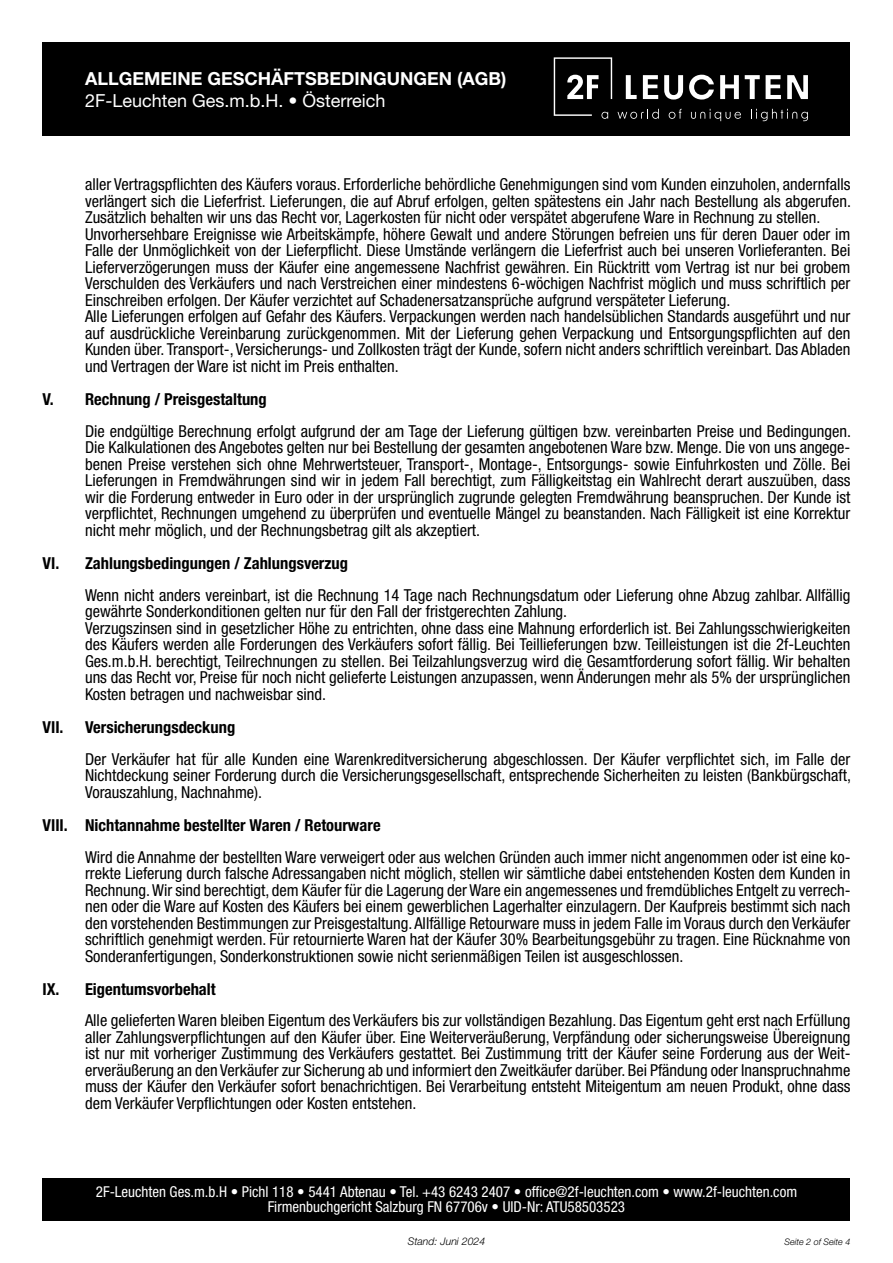
<style>
.page{position:relative;width:893px;height:1263px;background:#fff}
.page>*{position:absolute;margin:0;border:0;box-sizing:border-box;transform-origin:0 0}
.t1{font:700 18px "Helvetica Neue LT Std";color:#fff}
.t2{font:18px "Helvetica Neue LT Std";color:#fff}
.t3{font:condensed 16.5px/16.5px "Helvetica Neue LT Std";color:#000;text-align:justify}
.t4{font:700 condensed 16.5px "Helvetica Neue LT Std";color:#000}
.t5{font:condensed 15px/15px "Helvetica Neue LT Std";color:#fff;text-align:center}
.t6{font:italic 300 10.5px "Helvetica Neue LT Std";color:#000}
.t7{font:italic 300 9px "Helvetica Neue LT Std";color:#000}
</style>
<div class="page">
<div style="left:43px;top:43px;width:807px;height:93px;background:#000"></div>
<div style="left:43px;top:1178px;width:807px;height:42px;background:#000"></div>
<svg style="left:691px;top:109px;width:50px;height:12px"></svg>
<svg style="left:751px;top:109px;width:57px;height:12px"></svg>
<svg style="left:554px;top:57px;width:129px;height:62px"></svg>
<svg style="left:689px;top:75px;width:25px;height:25px"></svg>
<svg style="left:720px;top:75px;width:19px;height:24px"></svg>
<svg style="left:745px;top:75px;width:15px;height:24px"></svg>
<svg style="left:766px;top:75px;width:15px;height:24px"></svg>
<svg style="left:787px;top:75px;width:21px;height:24px"></svg>
<p class="t1" style="left:85px;top:67px;width:423px">ALLGEMEINE GESCHÄFTSBEDINGUNGEN (AGB)</p>
<p class="t2" style="left:85px;top:89px;width:302px">2F-Leuchten Ges.m.b.H. • Österreich</p>
<p class="t3" style="left:85px;top:176px;width:768px;text-align:left">aller Vertragspflichten des Käufers voraus. Erforderliche behördliche Genehmigungen sind vom Kunden einzuholen, andernfalls verlängert sich die Lieferfrist. Lieferungen, die auf Abruf erfolgen, gelten spätestens ein Jahr nach Bestellung als abgerufen.<br>Zusätzlich behalten wir uns das Recht vor, Lagerkosten für nicht oder verspätet abgerufene Ware in Rechnung zu stellen.<br>Unvorhersehbare Ereignisse wie Arbeitskämpfe, höhere Gewalt und andere Störungen befreien uns für deren Dauer oder im Falle der Unmöglichkeit von der Lieferpflicht. Diese Umstände verlängern die Lieferfrist auch bei unseren Vorlieferanten. Bei Lieferverzögerungen muss der Käufer eine angemessene Nachfrist gewähren. Ein Rücktritt vom Vertrag ist nur bei grobem Verschulden des Verkäufers und nach Verstreichen einer mindestens 6-wöchigen Nachfrist möglich und muss schriftlich per Einschreiben erfolgen. Der Käufer verzichtet auf Schadenersatzansprüche aufgrund verspäteter Lieferung.<br>Alle Lieferungen erfolgen auf Gefahr des Käufers. Verpackungen werden nach handelsüblichen Standards ausgeführt und nur auf ausdrückliche Vereinbarung zurückgenommen. Mit der Lieferung gehen Verpackung und Entsorgungspflichten auf den Kunden über. Transport-, Versicherungs- und Zollkosten trägt der Kunde, sofern nicht anders schriftlich vereinbart. Das Abladen und Vertragen der Ware ist nicht im Preis enthalten.</p>
<p class="t4" style="left:43px;top:390px;width:226px">V. Rechnung / Preisgestaltung</p>
<p class="t3" style="left:85px;top:423px;width:767px">Die endgültige Berechnung erfolgt aufgrund der am Tage der Lieferung gültigen bzw. vereinbarten Preise und Bedingungen.<br>Die Kalkulationen des Angebotes gelten nur bei Bestellung der gesamten angebotenen Ware bzw. Menge. Die von uns angege&shy;benen Preise verstehen sich ohne Mehrwertsteuer, Transport-, Montage-, Entsorgungs- sowie Einfuhrkosten und Zölle. Bei Lieferungen in Fremdwährungen sind wir in jedem Fall berechtigt, zum Fälligkeitstag ein Wahlrecht derart auszuüben, dass wir die Forderung entweder in Euro oder in der ursprünglich zugrunde gelegten Fremdwährung beanspruchen. Der Kunde ist verpflichtet, Rechnungen umgehend zu überprüfen und eventuelle Mängel zu beanstanden. Nach Fälligkeit ist eine Korrektur nicht mehr möglich, und der Rechnungsbetrag gilt als akzeptiert.</p>
<p class="t4" style="left:43px;top:553px;width:307px">VI. Zahlungsbedingungen / Zahlungsverzug</p>
<p class="t3" style="left:85px;top:586px;width:767px;text-align:left">Wenn nicht anders vereinbart, ist die Rechnung 14 Tage nach Rechnungsdatum oder Lieferung ohne Abzug zahlbar. Allfällig gewährte Sonderkonditionen gelten nur für den Fall der fristgerechten Zahlung.<br>Verzugszinsen sind in gesetzlicher Höhe zu entrichten, ohne dass eine Mahnung erforderlich ist. Bei Zahlungsschwierigkeiten des Käufers werden alle Forderungen des Verkäufers sofort fällig. Bei Teillieferungen bzw. Teilleistungen ist die 2f-Leuchten Ges.m.b.H. berechtigt, Teilrechnungen zu stellen. Bei Teilzahlungsverzug wird die Gesamtforderung sofort fällig. Wir behalten uns das Recht vor, Preise für noch nicht gelieferte Leistungen anzupassen, wenn Änderungen mehr als 5% der ursprünglichen Kosten betragen und nachweisbar sind.</p>
<p class="t4" style="left:43px;top:717px;width:23px">VII.</p>
<p class="t4" style="left:85px;top:717px;width:152px">Versicherungsdeckung</p>
<p class="t3" style="left:85px;top:750px;width:767px">Der Verkäufer hat für alle Kunden eine Warenkreditversicherung abgeschlossen. Der Käufer verpflichtet sich, im Falle der Nichtdeckung seiner Forderung durch die Versicherungsgesellschaft, entsprechende Sicherheiten zu leisten (Bankbürgschaft, Vorauszahlung, Nachnahme).</p>
<p class="t4" style="left:43px;top:815px;width:340px">VIII. Nichtannahme bestellter Waren / Retourware</p>
<p class="t3" style="left:85px;top:848px;width:767px">Wird die Annahme der bestellten Ware verweigert oder aus welchen Gründen auch immer nicht angenommen oder ist eine ko&shy;rrekte Lieferung durch falsche Adressangaben nicht möglich, stellen wir sämtliche dabei entstehenden Kosten dem Kunden in Rechnung. Wir sind berechtigt, dem Käufer für die Lagerung der Ware ein angemessenes und fremdübliches Entgelt zu verrech&shy;nen oder die Ware auf Kosten des Käufers bei einem gewerblichen Lagerhalter einzulagern. Der Kaufpreis bestimmt sich nach den vorstehenden Bestimmungen zur Preisgestaltung. Allfällige Retourware muss in jedem Falle im Voraus durch den Verkäufer schriftlich genehmigt werden. Für retournierte Waren hat der Käufer 30% Bearbeitungsgebühr zu tragen. Eine Rücknahme von Sonderanfertigungen, Sonderkonstruktionen sowie nicht serienmäßigen Teilen ist ausgeschlossen.</p>
<p class="t4" style="left:43px;top:979px;width:175px">IX. Eigentumsvorbehalt</p>
<p class="t3" style="left:85px;top:1012px;width:767px">Alle gelieferten Waren bleiben Eigentum des Verkäufers bis zur vollständigen Bezahlung. Das Eigentum geht erst nach Erfüllung aller Zahlungsverpflichtungen auf den Käufer über. Eine Weiterveräußerung, Verpfändung oder sicherungsweise Übereignung ist nur mit vorheriger Zustimmung des Verkäufers gestattet. Bei Zustimmung tritt der Käufer seine Forderung aus der Weit&shy;erveräußerung an den Verkäufer zur Sicherung ab und informiert den Zweitkäufer darüber. Bei Pfändung oder Inanspruchnahme muss der Käufer den Verkäufer sofort benachrichtigen. Bei Verarbeitung entsteht Miteigentum am neuen Produkt, ohne dass dem Verkäufer Verpflichtungen oder Kosten entstehen.</p>
<p class="t5" style="left:96px;top:1184px;width:703px">2F-Leuchten Ges.m.b.H • Pichl 118 • 5441 Abtenau • Tel. +43 6243 2407 • office@2f-leuchten.com • www.2f-leuchten.com<br>Firmenbuchgericht Salzburg FN 67706v • UID-Nr: ATU58503523</p>
<p class="t6" style="left:408px;top:1235px;width:79px">Stand: Juni 2024</p>
<p class="t7" style="left:784px;top:1236px;width:68px">Seite 2 of Seite 4</p>
</div>
